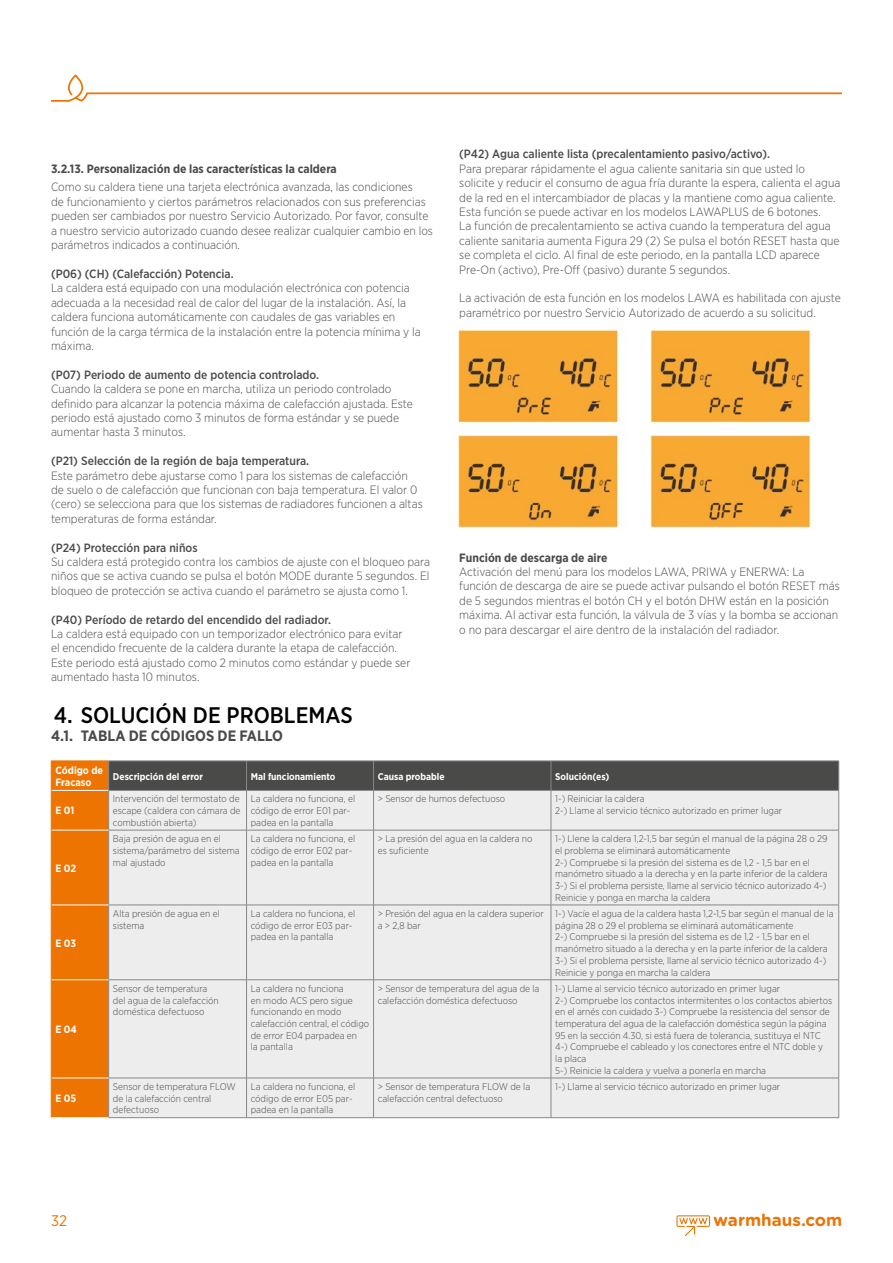
<style>
.page{position:relative;width:893px;height:1263px;background:#fff}
.page>*{position:absolute;margin:0;border:0;box-sizing:border-box;transform-origin:0 0}
.t1{font:500 22.5px "Gotham Narrow";color:#000}
.t2{font:700 16.95px "Gotham Rounded";color:#eb7405}
.t3{font:15.3px "Gotham Narrow";color:#eb7405}
.t4{font:700 15px "Gotham Narrow";color:#4a4a49}
.t5{font:300 12px/14.4px "Gotham Narrow";color:#4a4a49}
.t6{font:500 12px "Gotham Narrow";color:#4a4a49}
.t7{font:700 12px "Gotham Narrow";color:#4a4a49}
.t8{font:700 10.5px/12.6px "Gotham Narrow";color:#fff}
.t9{font:300 9.75px/11.7px "Gotham Narrow";color:#4a4a49}
.t10{font:700 9.75px "Gotham Narrow";color:#fff}
</style>
<div class="page">
<svg style="left:51px;top:76px;width:791px;height:26px"></svg>
<svg style="left:676px;top:1215px;width:34px;height:21px"></svg>
<img style="left:457px;top:326px;width:354px;height:203px">
<svg style="left:51px;top:761px;width:788px;height:357px;background:#ded6cd"></svg>
<p class="t7" style="left:51px;top:161px;width:287px">3.2.13. Personalización de las características la caldera</p>
<p class="t5" style="left:51px;top:180px;width:383px">Como su caldera tiene una tarjeta electrónica avanzada, las condiciones<br>de funcionamiento y ciertos parámetros relacionados con sus preferencias pueden ser cambiados por nuestro Servicio Autorizado. Por favor, consulte a nuestro servicio autorizado cuando desee realizar cualquier cambio en los parámetros indicados a continuación.</p>
<p class="t6" style="left:51px;top:266px;width:184px">(P06) (CH) (Calefacción) Potencia.</p>
<p class="t5" style="left:51px;top:281px;width:371px">La caldera está equipado con una modulación electrónica con potencia adecuada a la necesidad real de calor del lugar de la instalación. Así, la caldera funciona automáticamente con caudales de gas variables en función de la carga térmica de la instalación entre la potencia mínima y la máxima.</p>
<p class="t6" style="left:51px;top:367px;width:270px">(P07) Periodo de aumento de potencia controlado.</p>
<p class="t5" style="left:51px;top:381px;width:363px">Cuando la caldera se pone en marcha, utiliza un periodo controlado definido para alcanzar la potencia máxima de calefacción ajustada. Este periodo está ajustado como 3 minutos de forma estándar y se puede aumentar hasta 3 minutos.</p>
<p class="t6" style="left:51px;top:453px;width:260px">(P21) Selección de la región de baja temperatura.</p>
<p class="t5" style="left:51px;top:468px;width:373px">Este parámetro debe ajustarse como 1 para los sistemas de calefacción de suelo o de calefacción que funcionan con baja temperatura. El valor 0 (cero) se selecciona para que los sistemas de radiadores funcionen a altas temperaturas de forma estándar.</p>
<p class="t6" style="left:51px;top:540px;width:148px">(P24) Protección para niños</p>
<p class="t5" style="left:51px;top:554px;width:380px;text-align:justify">Su caldera está protegido contra los cambios de ajuste con el bloqueo para niños que se activa cuando se pulsa el botón MODE durante 5 segundos. El bloqueo de protección se activa cuando el parámetro se ajusta como 1.</p>
<p class="t6" style="left:51px;top:612px;width:281px">(P40) Período de retardo del encendido del radiador.</p>
<p class="t5" style="left:51px;top:626px;width:361px">La caldera está equipado con un temporizador electrónico para evitar el encendido frecuente de la caldera durante la etapa de calefacción.<br>Este periodo está ajustado como 2 minutos como estándar y puede ser aumentado hasta 10 minutos.</p>
<p class="t6" style="left:459px;top:147px;width:312px">(P42) Agua caliente lista (precalentamiento pasivo/activo).</p>
<p class="t5" style="left:459px;top:161px;width:383px">Para preparar rápidamente el agua caliente sanitaria sin que usted lo solicite y reducir el consumo de agua fría durante la espera, calienta el agua de la red en el intercambiador de placas y la mantiene como agua caliente.<br>Esta función se puede activar en los modelos LAWAPLUS de 6 botones.<br>La función de precalentamiento se activa cuando la temperatura del agua caliente sanitaria aumenta Figura 29 (2) Se pulsa el botón RESET hasta que se completa el ciclo. Al final de este periodo, en la pantalla LCD aparece Pre-On (activo), Pre-Off (pasivo) durante 5 segundos.</p>
<p class="t5" style="left:459px;top:291px;width:383px">La activación de esta función en los modelos LAWA es habilitada con ajuste paramétrico por nuestro Servicio Autorizado de acuerdo a su solicitud.</p>
<p class="t7" style="left:459px;top:550px;width:150px">Función de descarga de aire</p>
<p class="t5" style="left:459px;top:564px;width:382px">Activación del menú para los modelos LAWA, PRIWA y ENERWA: La función de descarga de aire se puede activar pulsando el botón RESET más de 5 segundos mientras el botón CH y el botón DHW están en la posición máxima. Al activar esta función, la válvula de 3 vías y la bomba se accionan o no para descargar el aire dentro de la instalación del radiador.</p>
<h1 class="t1" style="left:54px;top:701px;width:300px">4. SOLUCIÓN DE PROBLEMAS</h1>
<p class="t4" style="left:51px;top:726px;width:234px">4.1. TABLA DE CÓDIGOS DE FALLO</p>
<p class="t8" style="left:55px;top:763px;width:49px">Código de<br>Fracaso</p>
<p class="t10" style="left:113px;top:770px;width:92px">Descripción del error</p>
<p class="t10" style="left:251px;top:770px;width:86px">Mal funcionamiento</p>
<p class="t10" style="left:378px;top:770px;width:68px">Causa probable</p>
<p class="t10" style="left:555px;top:770px;width:56px">Solución(es)</p>
<p class="t8" style="left:55px;top:804px;width:20px">E 01</p>
<p class="t9" style="left:113px;top:793px;width:129px;text-align:justify">Intervención del termostato de escape (caldera con cámara de combustión abierta)</p>
<p class="t9" style="left:251px;top:793px;width:106px">La caldera no funciona, el código de error E01 par&shy;padea en la pantalla</p>
<p class="t9" style="left:378px;top:793px;width:129px">&gt; Sensor de humos defectuoso</p>
<p class="t9" style="left:555px;top:793px;width:229px">1-) Reiniciar la caldera<br>2-) Llame al servicio técnico autorizado en primer lugar</p>
<p class="t8" style="left:55px;top:862px;width:22px">E 02</p>
<p class="t9" style="left:113px;top:833px;width:128px">Baja presión de agua en el sistema/parámetro del sistema mal ajustado</p>
<p class="t9" style="left:251px;top:833px;width:106px">La caldera no funciona, el código de error E02 par&shy;padea en la pantalla</p>
<p class="t9" style="left:378px;top:833px;width:156px">&gt; La presión del agua en la caldera no es suficiente</p>
<p class="t9" style="left:555px;top:833px;width:274px">1-) Llene la caldera 1,2-1,5 bar según el manual de la página 28 o 29 el problema se eliminará automáticamente<br>2-) Compruebe si la presión del sistema es de 1,2 - 1,5 bar en el manómetro situado a la derecha y en la parte inferior de la caldera 3-) Si el problema persiste, llame al servicio técnico autorizado 4-)<br>Reinicie y ponga en marcha la caldera</p>
<p class="t8" style="left:55px;top:936px;width:22px">E 03</p>
<p class="t8" style="left:55px;top:1023px;width:23px">E 04</p>
<p class="t9" style="left:113px;top:907px;width:108px">Alta presión de agua en el sistema</p>
<p class="t9" style="left:251px;top:907px;width:106px">La caldera no funciona, el código de error E03 par&shy;padea en la pantalla</p>
<p class="t9" style="left:378px;top:907px;width:167px">&gt; Presión del agua en la caldera superior a &gt; 2,8 bar</p>
<p class="t9" style="left:555px;top:907px;width:280px">1-) Vacíe el agua de la caldera hasta 1,2-1,5 bar según el manual de la página 28 o 29 el problema se eliminará automáticamente<br>2-) Compruebe si la presión del sistema es de 1,2 - 1,5 bar en el manómetro situado a la derecha y en la parte inferior de la caldera 3-) Si el problema persiste, llame al servicio técnico autorizado 4-)<br>Reinicie y ponga en marcha la caldera</p>
<p class="t9" style="left:113px;top:982px;width:107px">Sensor de temperatura del agua de la calefacción doméstica defectuoso</p>
<p class="t9" style="left:251px;top:982px;width:120px">La caldera no funciona<br>en modo ACS pero sigue funcionando en modo calefacción central, el código de error E04 parpadea en<br>la pantalla</p>
<p class="t9" style="left:378px;top:982px;width:163px">&gt; Sensor de temperatura del agua de la calefacción doméstica defectuoso</p>
<p class="t9" style="left:555px;top:982px;width:278px">1-) Llame al servicio técnico autorizado en primer lugar<br>2-) Compruebe los contactos intermitentes o los contactos abiertos en el arnés con cuidado 3-) Compruebe la resistencia del sensor de temperatura del agua de la calefacción doméstica según la página 95 en la sección 4.30, si está fuera de tolerancia, sustituya el NTC 4-) Compruebe el cableado y los conectores entre el NTC doble y la placa<br>5-) Reinicie la caldera y vuelva a ponerla en marcha</p>
<p class="t8" style="left:55px;top:1092px;width:22px">E 05</p>
<p class="t9" style="left:113px;top:1080px;width:124px">Sensor de temperatura FLOW de la calefacción central defectuoso</p>
<p class="t9" style="left:251px;top:1080px;width:106px">La caldera no funciona, el código de error E05 par&shy;padea en la pantalla</p>
<p class="t9" style="left:378px;top:1080px;width:154px">&gt; Sensor de temperatura FLOW de la calefacción central defectuoso</p>
<p class="t9" style="left:555px;top:1080px;width:226px">1-) Llame al servicio técnico autorizado en primer lugar</p>
<p class="t3" style="left:51px;top:1211px;width:17px">32</p>
<h2 class="t2" style="left:714px;top:1207px;width:130px">warmhaus.com</h2>
</div>
